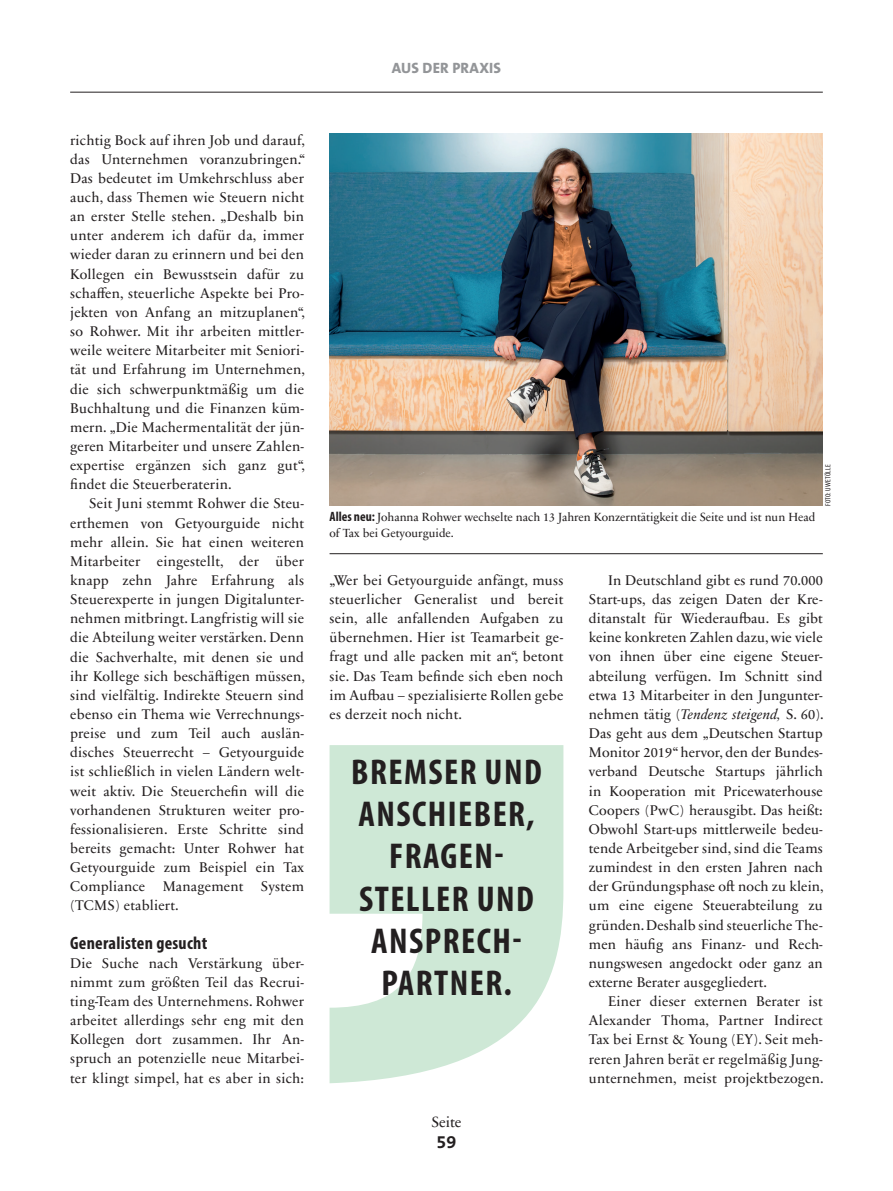
<style>
.page{position:relative;width:893px;height:1191px;background:#fff}
.page>*{position:absolute;margin:0;border:0;box-sizing:border-box;transform-origin:0 0}
.t1{font:700 condensed 36px/42px "Myriad Pro";letter-spacing:.04em;color:#231f20;text-align:center}
.t2{font:700 condensed 18px "Myriad Pro";letter-spacing:.015em;color:#231f20}
.t3{font:700 18px "The Sans B W7";color:#231f20}
.t4{font:800 15px "The Sans B W8";letter-spacing:.015em;color:#939598}
.t5{font:15px "Sabon Next LT Pro";color:#231f20}
.t6{font:14.25px/19.2px "Sabon Next LT Pro";letter-spacing:.015em;color:#231f20;text-align:justify}
.t7{font:12px/15.9px "Sabon Next LT Pro";color:#231f20}
.t8{font:condensed 7.5px "Myriad Pro";letter-spacing:.02em;color:#231f20}
.s1{font-family:"Myriad Pro";font-weight:700;font-stretch:condensed;font-size:13.5px}
.s2{font-style:italic}
</style>
<div class="page">
<hr style="left:70px;top:92px;width:753px;height:1px;background:#231f20">
<hr style="left:330px;top:553px;width:493px;height:1px;background:#231f20">
<img style="left:330px;top:134px;width:493px;height:371px">
<svg style="left:330px;top:745px;width:233px;height:338px;fill:#cee8d6"></svg>
<p class="t6" style="left:70px;top:130px;width:237px">richtig Bock auf ihren Job und darauf, das Unternehmen voranzubringen.“ Das bedeutet im Umkehrschluss aber auch, dass Themen wie Steuern nicht an erster Stelle stehen. „Deshalb bin unter anderem ich dafür da, immer wieder daran zu erinnern und bei den Kollegen ein Bewusstsein dafür zu schaffen, steuerliche Aspekte bei Pro&shy;jekten von Anfang an mitzuplanen“, so Rohwer. Mit ihr arbeiten mittler&shy;weile weitere Mitarbeiter mit Seniori&shy;tät und Erfahrung im Unternehmen, die sich schwerpunktmäßig um die Buchhaltung und die Finanzen küm&shy;mern. „Die Machermentalität der jün&shy;geren Mitarbeiter und unsere Zahlen&shy;expertise ergänzen sich ganz gut“, findet die Steuerberaterin.</p>
<p class="t6" style="left:70px;top:493px;width:236px;text-indent:19px">Seit Juni stemmt Rohwer die Steu&shy;erthemen von Getyourguide nicht mehr allein. Sie hat einen weiteren Mitarbeiter eingestellt, der über knapp zehn Jahre Erfahrung als Steuerexperte in jungen Digitalunter&shy;nehmen mitbringt. Langfristig will sie die Abteilung weiter verstärken. Denn die Sachverhalte, mit denen sie und ihr Kollege sich beschäftigen müssen, sind vielfältig. Indirekte Steuern sind ebenso ein Thema wie Verrechnungs&shy;preise und zum Teil auch auslän&shy;disches Steuerrecht – Getyourguide ist schließlich in vielen Ländern welt&shy;weit aktiv. Die Steuerchefin will die vorhandenen Strukturen weiter pro&shy;fessionalisieren. Erste Schritte sind bereits gemacht: Unter Rohwer hat Getyourguide zum Beispiel ein Tax Compliance Management System (TCMS) etabliert.</p>
<p class="t2" style="left:70px;top:931px;width:139px">Generalisten gesucht</p>
<p class="t6" style="left:70px;top:952px;width:235px">Die Suche nach Verstärkung über&shy;nimmt zum größten Teil das Recrui&shy;ting-Team des Unternehmens. Rohwer arbeitet allerdings sehr eng mit den Kollegen dort zusammen. Ihr An&shy;spruch an potenzielle neue Mitarbei&shy;ter klingt simpel, hat es aber in sich:</p>
<p class="t4" style="left:392px;top:58px;width:111px">AUS DER PRAXIS</p>
<p class="t7" style="left:330px;top:508px;width:487px"><span class="s1">Alles neu:</span> Johanna Rohwer wechselte nach 13 Jahren Konzerntätigkeit die Seite und ist nun Head of Tax bei Getyourguide.</p>
<p class="t8" style="left:823px;top:506px;width:43px;rotate:-90deg">FOTO: UWE TÖLLE</p>
<p class="t6" style="left:330px;top:570px;width:235px">„Wer bei Getyourguide anfängt, muss steuerlicher Generalist und bereit sein, alle anfallenden Aufgaben zu übernehmen. Hier ist Teamarbeit ge&shy;fragt und alle packen mit an“, betont sie. Das Team befinde sich eben noch im Aufbau – spezialisierte Rollen gebe es derzeit noch nicht.</p>
<p class="t6" style="left:589px;top:570px;width:236px;text-indent:19px">In Deutschland gibt es rund 70.000<br>Start-ups, das zeigen Daten der Kre&shy;ditanstalt für Wiederaufbau. Es gibt keine konkreten Zahlen dazu, wie viele von ihnen über eine eigene Steuer&shy;abteilung verfügen. Im Schnitt sind etwa 13 Mitarbeiter in den Jungunter&shy;nehmen tätig (<span class="s2">Tendenz steigend,</span> S. 60).<br>Das geht aus dem „Deutschen Startup Monitor 2019“ hervor, den der Bundes&shy;verband Deutsche Startups jährlich in Kooperation mit Pricewaterhouse Coopers (PwC) herausgibt. Das heißt:<br>Obwohl Start-ups mittlerweile bedeu&shy;tende Arbeitgeber sind, sind die Teams zumindest in den ersten Jahren nach der Gründungsphase oft noch zu klein, um eine eigene Steuerabteilung zu gründen. Deshalb sind steuerliche The&shy;men häufig ans Finanz- und Rech&shy;nungswesen angedockt oder ganz an externe Berater ausgegliedert.</p>
<p class="t6" style="left:589px;top:991px;width:236px;text-indent:19px">Einer dieser externen Berater ist Alexander Thoma, Partner Indirect Tax bei Ernst &amp; Young (EY). Seit meh&shy;reren Jahren berät er regelmäßig Jung&shy;unternehmen, meist projektbezogen.</p>
<p class="t5" style="left:431px;top:1110px;width:32px">Seite</p>
<p class="t3" style="left:437px;top:1130px;width:21px">59</p>
<h1 class="t1" style="left:351px;top:750px;width:192px">BREMSER UND<br>ANSCHIEBER,<br>FRAGEN-<br>STELLER UND<br>ANSPRECH-<br>PARTNER.</h1>
</div>
